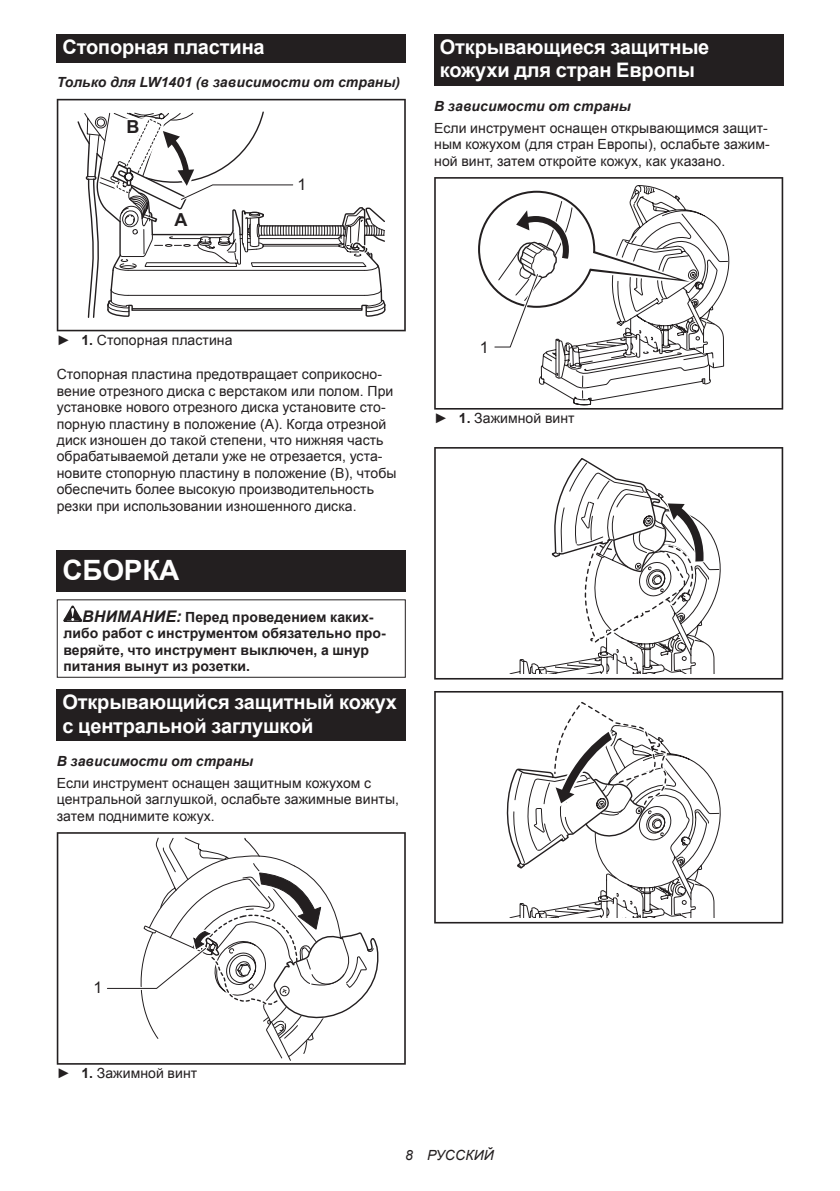
<style>
.page{position:relative;width:840px;height:1191px;background:#fff}
.page>*{position:absolute;margin:0;border:0;box-sizing:border-box;transform-origin:0 0}
.t1{font:700 28px "Arial";letter-spacing:-.01em;color:#fff}
.t2{font:700 20px/23.4px "Arial";letter-spacing:-.01em;color:#fff}
.t3{font:700 18px "Arial";color:#231f20}
.t4{font:16px "Arial";color:#231f20}
.t5{font:14px/16.4px "Arial";letter-spacing:.005em;color:#231f20}
.t6{font:700 14px/16.4px "Arial";letter-spacing:.005em;color:#231f20}
.t7{font:italic 700 14px "Arial";letter-spacing:.005em;color:#231f20}
.t8{font:italic 14px "Arial";letter-spacing:.005em;color:#231f20}
.s1{font-weight:700}
.s2{font-style:italic;font-size:16px}
</style>
<div class="page">
<div style="left:57px;top:34px;width:348px;height:29px;background:#231f20"></div>
<svg style="left:57px;top:99px;width:348px;height:232px"></svg>
<svg style="left:76px;top:110px;width:310px;height:209px"></svg>
<div style="left:57px;top:550px;width:348px;height:41px;background:#231f20"></div>
<svg style="left:63px;top:605px;width:19px;height:17px"></svg>
<div style="left:57px;top:599px;width:348px;height:79px;border:1px solid #231f20"></div>
<div style="left:57px;top:689px;width:348px;height:52px;background:#231f20"></div>
<svg style="left:57px;top:832px;width:348px;height:232px"></svg>
<svg style="left:104px;top:832px;width:294px;height:222px"></svg>
<div style="left:434px;top:34px;width:348px;height:52px;background:#231f20"></div>
<svg style="left:434px;top:177px;width:348px;height:232px"></svg>
<svg style="left:491px;top:201px;width:232px;height:200px"></svg>
<svg style="left:434px;top:447px;width:348px;height:232px"></svg>
<svg style="left:434px;top:691px;width:348px;height:232px"></svg>
<h2 class="t2" style="left:62px;top:36px;width:204px">Стопорная пластина</h2>
<p class="t7" style="left:57px;top:73px;width:345px">Только для LW1401 (в зависимости от страны)</p>
<p class="t3" style="left:127px;top:115px;width:14px">B</p>
<p class="t3" style="left:174px;top:207px;width:14px">A</p>
<p class="t4" style="left:297px;top:174px;width:10px">1</p>
<h2 class="t2" style="left:439px;top:36px;width:271px">Открывающиеся защитные кожухи для стран Европы</h2>
<p class="t7" style="left:434px;top:97px;width:198px">В зависимости от страны</p>
<p class="t5" style="left:434px;top:120px;width:337px">Если инструмент оснащен открывающимся защит&shy;ным кожухом (для стран Европы), ослабьте зажим&shy;ной винт, затем откройте кожух, как указано.</p>
<p class="t5" style="left:57px;top:332px;width:177px">► <span class="s1">1.</span> Стопорная пластина</p>
<p class="t5" style="left:57px;top:366px;width:341px">Стопорная пластина предотвращает соприкосно&shy;вение отрезного диска с верстаком или полом. При установке нового отрезного диска установите сто&shy;порную пластину в положение (A). Когда отрезной диск изношен до такой степени, что нижняя часть обрабатываемой детали уже не отрезается, уста&shy;новите стопорную пластину в положение (B), чтобы обеспечить более высокую производительность резки при использовании изношенного диска.</p>
<h1 class="t1" style="left:62px;top:551px;width:118px">СБОРКА</h1>
<p class="t6" style="left:63px;top:609px;width:324px;text-indent:19px"><span class="s2">ВНИМАНИЕ:</span> Перед проведением каких&shy;либо работ с инструментом обязательно про&shy;веряйте, что инструмент выключен, а шнур питания вынут из розетки.</p>
<h2 class="t2" style="left:62px;top:691px;width:336px">Открывающийся защитный кожух с центральной заглушкой</h2>
<p class="t7" style="left:57px;top:751px;width:198px">В зависимости от страны</p>
<p class="t5" style="left:57px;top:775px;width:343px">Если инструмент оснащен защитным кожухом с центральной заглушкой, ослабьте зажимные винты, затем поднимите кожух.</p>
<p class="t4" style="left:479px;top:337px;width:10px">1</p>
<p class="t5" style="left:434px;top:410px;width:142px">► <span class="s1">1.</span> Зажимной винт</p>
<p class="t4" style="left:94px;top:977px;width:10px">1</p>
<p class="t5" style="left:57px;top:1065px;width:142px">► <span class="s1">1.</span> Зажимной винт</p>
<p class="t8" style="left:405px;top:1146px;width:90px">8 РУССКИЙ</p>
</div>
